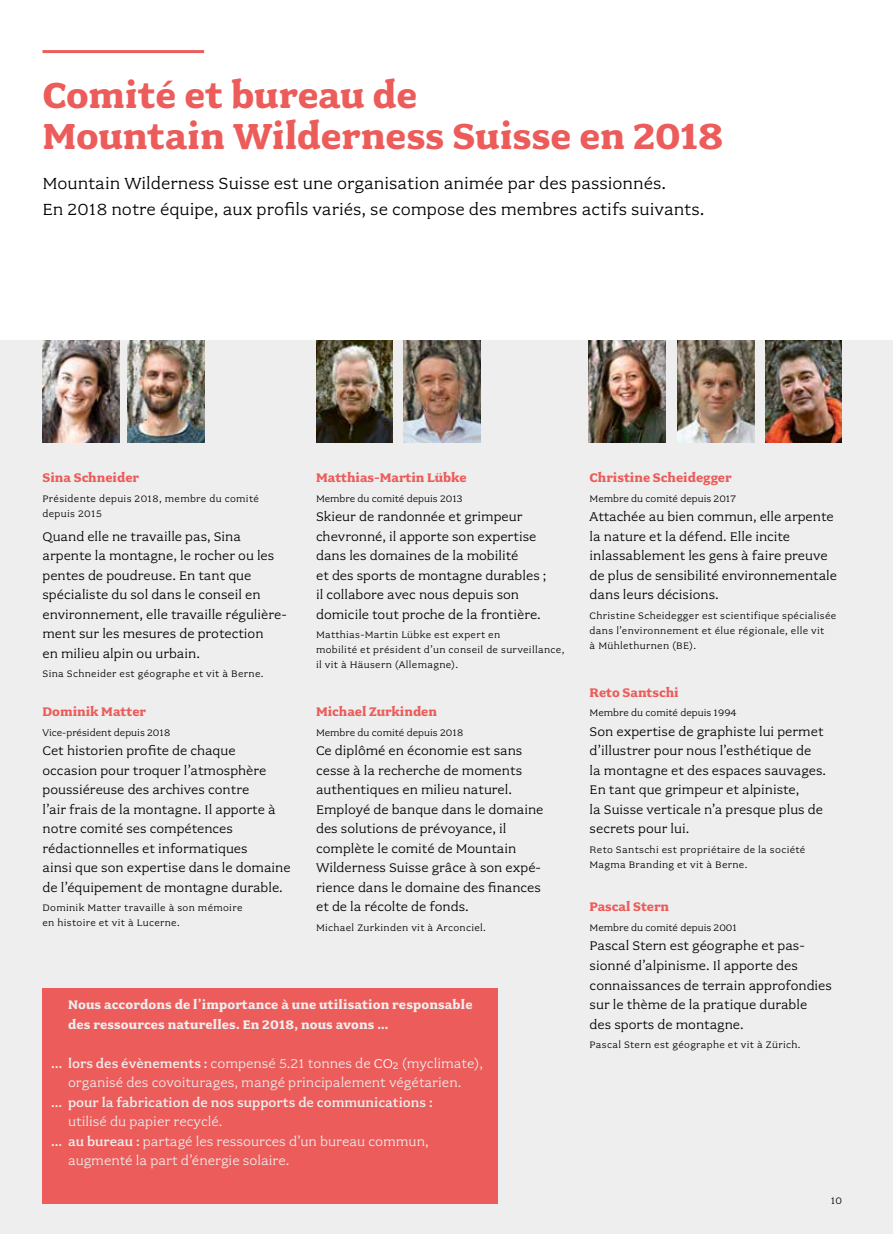
<style>
.page{position:relative;width:893px;height:1234px;background:#fff}
.page>*{position:absolute;margin:0;border:0;box-sizing:border-box;transform-origin:0 0}
.t1{font:700 40.5px/40.5px "Fairplex Wide OT";letter-spacing:-.005em;color:#eb5c5a}
.t2{font:18px/25.5px "Fairplex Wide OT";color:#000}
.t3{font:14.25px/19.5px "Fairplex Wide OT";color:#eee;text-align:center}
.t4{font:500 14.25px "Fairplex Wide OT";color:#eee}
.t5{font:13.95px/19.5px "Fairplex Wide OT";color:#000}
.t6{font:700 13.95px "Fairplex Wide OT";color:#eb5c5a}
.t7{font:700 13.95px/19.5px "Fairplex Wide OT";letter-spacing:.01em;color:#eee}
.t8{font:10.5px/15px "Fairplex Wide OT";letter-spacing:.03em;color:#000}
.t9{font:10.5px "Fairplex Wide OT";color:#000}
.s1{font-weight:500}
.s2{color:#fff}
</style>
<div class="page">
<div style="left:0;top:340px;width:893px;height:893px;background:#eee"></div>
<hr style="left:43px;top:50px;width:161px;height:3px;background:#eb5c5a">
<img style="left:43px;top:340px;width:76px;height:102px">
<img style="left:128px;top:340px;width:76px;height:102px">
<img style="left:589px;top:340px;width:76px;height:102px">
<img style="left:677px;top:340px;width:77px;height:102px">
<img style="left:765px;top:340px;width:77px;height:102px">
<img style="left:316px;top:340px;width:77px;height:102px">
<img style="left:404px;top:340px;width:76px;height:102px">
<div style="left:43px;top:988px;width:454px;height:215px;background:#eb5c5a"></div>
<h1 class="t1" style="left:43px;top:76px;width:682px">Comité et bureau de<br>Mountain Wilderness Suisse en 2018</h1>
<p class="t2" style="left:43px;top:171px;width:663px">Mountain Wilderness Suisse est une organisation animée par des passionnés.<br>En 2018 notre équipe, aux profils variés, se compose des membres actifs suivants.</p>
<p class="t6" style="left:43px;top:469px;width:98px">Sina Schneider</p>
<p class="t8" style="left:43px;top:491px;width:218px">Présidente depuis 2018, membre du comité depuis 2015</p>
<p class="t5" style="left:43px;top:526px;width:246px">Quand elle ne travaille pas, Sina arpente la montagne, le rocher ou les pentes de poudreuse. En tant que spécialiste du sol dans le conseil en environnement, elle travaille régulière&shy;ment sur les mesures de protection<br>en milieu alpin ou urbain.</p>
<p class="t8" style="left:43px;top:666px;width:222px">Sina Schneider est géographe et vit à Berne.</p>
<p class="t6" style="left:43px;top:703px;width:105px">Dominik Matter</p>
<p class="t9" style="left:43px;top:726px;width:129px">Vice-président depuis 2018</p>
<p class="t5" style="left:43px;top:741px;width:250px">Cet historien profite de chaque occasion pour troquer l’atmosphère poussiéreuse des archives contre<br>l’air frais de la montagne. Il apporte à notre comité ses compétences rédactionnelles et informatiques<br>ainsi que son expertise dans le domaine de l’équipement de montagne durable.</p>
<p class="t8" style="left:43px;top:900px;width:201px">Dominik Matter travaille à son mémoire en histoire et vit à Lucerne.</p>
<p class="t6" style="left:316px;top:469px;width:152px">Matthias-Martin Lübke</p>
<p class="t9" style="left:316px;top:492px;width:148px">Membre du comité depuis 2013</p>
<p class="t5" style="left:316px;top:507px;width:232px">Skieur de randonnée et grimpeur chevronné, il apporte son expertise dans les domaines de la mobilité<br>et des sports de montagne durables ; il collabore avec nous depuis son domicile tout proche de la frontière.</p>
<p class="t8" style="left:316px;top:627px;width:250px">Matthias-Martin Lübke est expert en<br>mobilité et président d’un conseil de surveillance, il vit à Häusern (Allemagne).</p>
<p class="t6" style="left:316px;top:703px;width:123px">Michael Zurkinden</p>
<p class="t9" style="left:316px;top:726px;width:149px">Membre du comité depuis 2018</p>
<p class="t5" style="left:316px;top:741px;width:229px">Ce diplômé en économie est sans cesse à la recherche de moments authentiques en milieu naturel.<br>Employé de banque dans le domaine des solutions de prévoyance, il complète le comité de Mountain<br>Wilderness Suisse grâce à son expé&shy;rience dans le domaine des finances et de la récolte de fonds.</p>
<p class="t8" style="left:316px;top:920px;width:171px">Michael Zurkinden vit à Arconciel.</p>
<p class="t7" style="left:68px;top:994px;width:406px">Nous accordons de l’importance à une utilisation responsable des ressources naturelles. En 2018, nous avons ...</p>
<p class="t3" style="left:51px;top:1053px;width:434px"><span class="s1">… lors des évènements :</span> compensé 5.21 tonnes de <span class="s2">CO</span><sub>2</sub> (myclimate), organisé des covoiturages, mangé principalement végétarien.</p>
<p class="t4" style="left:51px;top:1093px;width:383px">... pour la fabrication de nos supports de communications :</p>
<p class="t3" style="left:68px;top:1111px;width:156px">utilisé du papier recyclé.</p>
<p class="t3" style="left:51px;top:1131px;width:379px"><span class="s1">... au bureau :</span> partagé les ressources d’un bureau commun,</p>
<p class="t3" style="left:68px;top:1150px;width:223px">augmenté la part d’énergie solaire.</p>
<p class="t6" style="left:590px;top:469px;width:144px">Christine Scheidegger</p>
<p class="t9" style="left:590px;top:492px;width:148px">Membre du comité depuis 2017</p>
<p class="t5" style="left:590px;top:507px;width:249px">Attachée au bien commun, elle arpente la nature et la défend. Elle incite inlassablement les gens à faire preuve de plus de sensibilité environnementale dans leurs décisions.</p>
<p class="t8" style="left:590px;top:608px;width:248px">Christine Scheidegger est scientifique spécialisée dans l’environnement et élue régionale, elle vit<br>à Mühlethurnen (BE).</p>
<p class="t6" style="left:590px;top:684px;width:91px">Reto Santschi</p>
<p class="t9" style="left:590px;top:707px;width:149px">Membre du comité depuis 1994</p>
<p class="t5" style="left:590px;top:721px;width:238px">Son expertise de graphiste lui permet d’illustrer pour nous l’esthétique de<br>la montagne et des espaces sauvages.<br>En tant que grimpeur et alpiniste,<br>la Suisse verticale n’a presque plus de secrets pour lui.</p>
<p class="t8" style="left:590px;top:842px;width:217px">Reto Santschi est propriétaire de la société<br>Magma Branding et vit à Berne.</p>
<p class="t6" style="left:590px;top:898px;width:81px">Pascal Stern</p>
<p class="t9" style="left:590px;top:921px;width:149px">Membre du comité depuis 2001</p>
<p class="t5" style="left:590px;top:936px;width:244px">Pascal Stern est géographe et pas&shy;sionné d’alpinisme. Il apporte des connaissances de terrain approfondies sur le thème de la pratique durable des sports de montagne.</p>
<p class="t8" style="left:590px;top:1037px;width:212px">Pascal Stern est géographe et vit à Zürich.</p>
<p class="t8" style="left:831px;top:1193px;width:13px">10</p>
</div>
